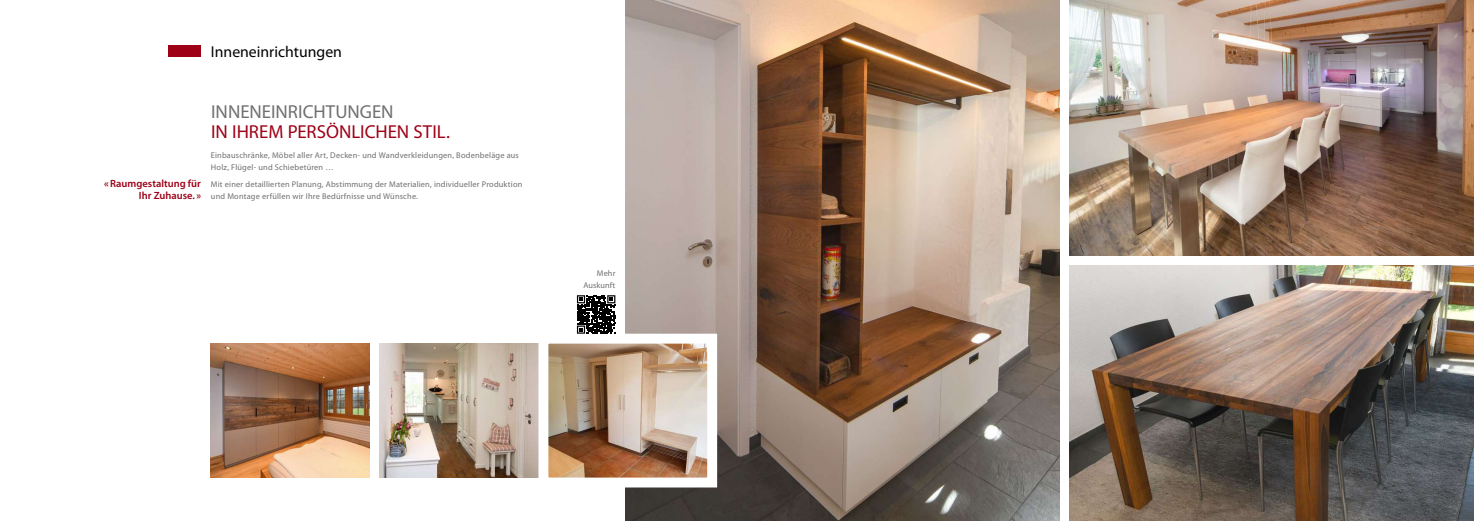
<style>
.page{position:relative;width:1474px;height:521px;background:#fff}
.page>*{position:absolute;margin:0;border:0;box-sizing:border-box;transform-origin:0 0}
.t1{font:18.81px "Myriad Pro";color:#9e0117}
.t2{font:18.81px "Myriad Pro";color:#6f7070}
.t3{font:15.75px "Myriad Pro";color:#000}
.t4{font:600 10.5px/12.2px "Myriad Pro";color:#9e0117;text-align:right}
.t5{font:8.31px/12.2px "Myriad Pro";letter-spacing:.025em;color:#6f7070}
</style>
<div class="page">
<div style="left:169px;top:46px;width:32px;height:11px;background:#9e0117"></div>
<img style="left:625px;top:0;width:434px;height:521px">
<img style="left:211px;top:344px;width:159px;height:133px">
<img style="left:379px;top:344px;width:154px;height:133px">
<svg style="left:533px;top:329px;width:189px;height:163px"></svg>
<img style="left:1069px;top:265px;width:404px;height:256px">
<img style="left:1069px;top:0;width:404px;height:255px">
<img style="left:543px;top:295px;width:169px;height:187px">
<h2 class="t3" style="left:211px;top:42px;width:133px">Inneneinrichtungen</h2>
<p class="t4" style="left:104px;top:177px;width:98px">«Raumgestaltung für<br>Ihr Zuhause. »</p>
<h1 class="t2" style="left:211px;top:100px;width:184px">INNENEINRICHTUNGEN</h1>
<h1 class="t1" style="left:211px;top:120px;width:240px">IN IHREM PERSÖNLICHEN STIL.</h1>
<p class="t5" style="left:211px;top:149px;width:309px">Einbauschränke, Möbel aller Art, Decken- und Wandverkleidungen, Bodenbeläge aus<br>Holz, Flügel- und Schiebetüren …</p>
<p class="t5" style="left:211px;top:178px;width:313px">Mit einer detaillierten Planung, Abstimmung der Materialien, individueller Produktion und Montage erfüllen wir Ihre Bedürfnisse und Wünsche.</p>
<p class="t5" style="left:583px;top:266px;width:34px;text-align:right">Mehr<br>Auskunft</p>
</div>
